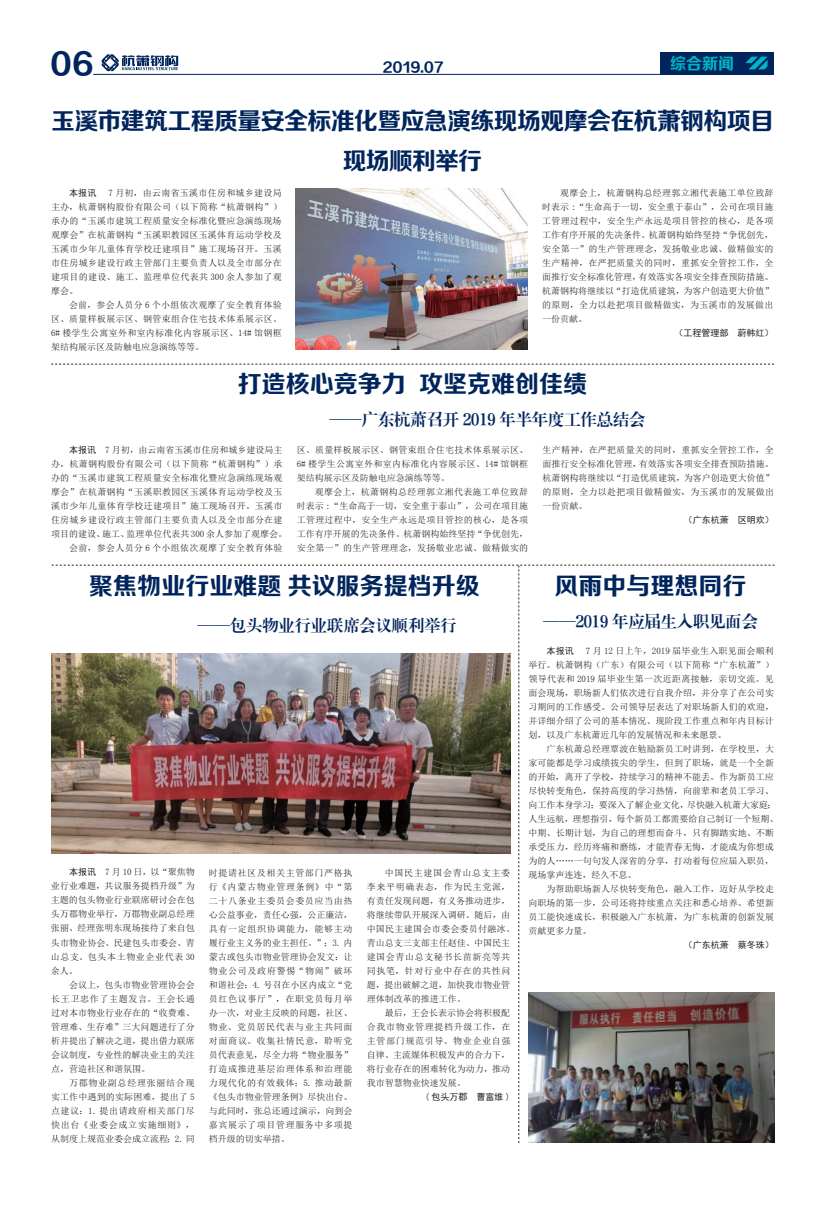
<style>
.page{position:relative;width:825px;height:1208px;background:#fff}
.page>*{position:absolute;margin:0;border:0;box-sizing:border-box;transform-origin:0 0}
.t1{font:30px "FZZCHJW GB1 0";color:#00255d}
.t2{font:24px "FZZCHJW GB1 0";color:#00255d}
.t3{font:24px/40px "FZZCHJW GB1 0";letter-spacing:-.03em;color:#00255d;text-align:center}
.t4{font:16.2px "FZXBSJW GB1 0";color:#00255d}
.t5{font:16px "FZZCHJW GB1 0";color:#00b5c8}
.t6{font:14px "FZZCHJW GB1 0";color:#00255d}
.t7{font:9px/14px "Sim Sun";letter-spacing:.01em;color:#231f20;text-align:justify}
.t8{font:9px/14px "Sim Sun";letter-spacing:.035em;color:#231f20}
.t9{font:9px "Sim Sun";letter-spacing:.03em;color:#231f20}
.t10{font:9px "Sim Hei";color:#231f20}
.s1{font-family:"Sim Hei"}
</style>
<div class="page">
<div style="left:660px;top:52px;width:85px;height:22px;background:#00255d"></div>
<div style="left:745px;top:52px;width:29px;height:22px;background:#00255d"></div>
<hr style="left:93px;top:74px;width:681px;height:1px;background:#00255d">
<svg style="left:745px;top:57px;width:22px;height:12px"></svg>
<svg style="left:102px;top:54px;width:76px;height:17px"></svg>
<svg style="left:51px;top:364px;width:723px;height:1px"></svg>
<img style="left:296px;top:188px;width:231px;height:161px">
<img style="left:52px;top:565px;width:722px;height:578px">
<h1 class="t1" style="left:50px;top:48px;width:45px">06</h1>
<h3 class="t6" style="left:383px;top:60px;width:62px">2019.07</h3>
<h3 class="t5" style="left:670px;top:55px;width:65px">综合新闻</h3>
<h2 class="t3" style="left:51px;top:102px;width:725px">玉溪市建筑工程质量安全标准化暨应急演练现场观摩会在杭萧钢构项目现场顺利举行</h2>
<p class="t7" style="left:51px;top:186px;width:232px;text-indent:58px">7 月初，由云南省玉溪市住房和城乡建设局主办，杭萧钢构股份有限公司（以下简称“杭萧钢构”）承办的“玉溪市建筑工程质量安全标准化暨应急演练现场观摩会”在杭萧钢构“玉溪职教园区玉溪体育运动学校及玉溪市少年儿童体育学校迁建项目”施工现场召开。玉溪市住房城乡建设行政主管部门主要负责人以及全市部分在建项目的建设、施工、监理单位代表共 300 余人参加了观摩会。</p>
<p class="t7" style="left:51px;top:298px;width:232px;text-indent:18px">会前，参会人员分 6 个小组依次观摩了安全教育体验区、质量样板展示区、钢管束组合住宅技术体系展示区、6# 楼学生公寓室外和室内标准化内容展示区、14# 馆钢框架结构展示区及防触电应急演练等等。</p>
<p class="t10" style="left:69px;top:188px;width:29px">本报讯</p>
<p class="t7" style="left:542px;top:186px;width:233px;text-indent:18px">观摩会上，杭萧钢构总经理郭立湘代表施工单位致辞时表示 :“生命高于一切，安全重于泰山”，公司在项目施工管理过程中，安全生产永远是项目管控的核心，是各项工作有序开展的先决条件。杭萧钢构始终坚持“争优创先，安全第一”的生产管理理念，发扬敬业忠诚、做精做实的生产精神，在严把质量关的同时，重抓安全管控工作，全面推行安全标准化管理，有效落实各项安全排查预防措施。杭萧钢构将继续以“打造优质建筑，为客户创造更大价值”的原则，全力以赴把项目做精做实，为玉溪市的发展做出一份贡献。</p>
<p class="t10" style="left:675px;top:328px;width:100px">（工程管理部 蔚韩红）</p>
<h2 class="t2" style="left:238px;top:371px;width:351px">打造核心竞争力 攻坚克难创佳绩</h2>
<h3 class="t4" style="left:329px;top:411px;width:317px">——广东杭萧召开 2019 年半年度工作总结会</h3>
<p class="t7" style="left:69px;top:443px;width:215px"><span class="s1">本报讯</span> 7 月初，由云南省玉溪市住房和城乡建设局主</p>
<p class="t8" style="left:51px;top:457px;width:233px">办，杭萧钢构股份有限公司（以下简称“杭萧钢构”）承</p>
<p class="t9" style="left:51px;top:473px;width:233px">办的“玉溪市建筑工程质量安全标准化暨应急演练现场观</p>
<p class="t9" style="left:51px;top:487px;width:233px">摩会”在杭萧钢构“玉溪职教园区玉溪体育运动学校及玉</p>
<p class="t9" style="left:51px;top:501px;width:233px">溪市少年儿童体育学校迁建项目”施工现场召开。玉溪市</p>
<p class="t9" style="left:51px;top:515px;width:233px">住房城乡建设行政主管部门主要负责人以及全市部分在建</p>
<p class="t7" style="left:51px;top:527px;width:237px">项目的建设、施工、监理单位代表共 300 余人参加了观摩会。</p>
<p class="t8" style="left:69px;top:541px;width:215px">会前，参会人员分 6 个小组依次观摩了安全教育体验</p>
<p class="t7" style="left:297px;top:443px;width:233px">区、质量样板展示区、钢管束组合住宅技术体系展示区、6# 楼学生公寓室外和室内标准化内容展示区、14# 馆钢框架结构展示区及防触电应急演练等等。</p>
<p class="t7" style="left:297px;top:485px;width:233px;text-indent:18px">观摩会上，杭萧钢构总经理郭立湘代表施工单位致辞时表示 :“生命高于一切，安全重于泰山”，公司在项目施工管理过程中，安全生产永远是项目管控的核心，是各项工作有序开展的先决条件。杭萧钢构始终坚持“争优创先，安全第一”的生产管理理念，发扬敬业忠诚、做精做实的</p>
<h2 class="t2" style="left:89px;top:573px;width:392px">聚焦物业行业难题 共议服务提档升级</h2>
<h3 class="t4" style="left:198px;top:617px;width:261px">——包头物业行业联席会议顺利举行</h3>
<p class="t7" style="left:542px;top:443px;width:233px">生产精神，在严把质量关的同时，重抓安全管控工作，全面推行安全标准化管理，有效落实各项安全排查预防措施。杭萧钢构将继续以“打造优质建筑，为客户创造更大价值”的原则，全力以赴把项目做精做实，为玉溪市的发展做出一份贡献。</p>
<p class="t10" style="left:684px;top:515px;width:91px">（广东杭萧 区明欢）</p>
<h2 class="t2" style="left:555px;top:573px;width:193px">风雨中与理想同行</h2>
<h3 class="t4" style="left:543px;top:613px;width:216px">——2019 年应届生入职见面会</h3>
<p class="t7" style="left:51px;top:865px;width:145px;text-indent:18px"><span class="s1">本报讯</span> 7 月 10 日，以“聚焦物业行业难题，共议服务提档升级”为主题的包头物业行业联席研讨会在包头万郡物业举行，万郡物业副总经理张丽、经理张明东现场接待了来自包头市物业协会、民建包头市委会、青山总支、包头本土物业企业代表 30余人。</p>
<p class="t7" style="left:51px;top:977px;width:145px;text-indent:18px">会议上，包头市物业管理协会会长王卫忠作了主题发言。王会长通过对本市物业行业存在的“收费难、管理难、生存难”三大问题进行了分析并提出了解决之道，提出借力联席会议制度，专业性的解决业主的关注点，营造社区和谐氛围。</p>
<p class="t7" style="left:51px;top:1075px;width:145px;text-indent:18px">万郡物业副总经理张丽结合现实工作中遇到的实际困难，提出了 5点建议：1. 提出请政府相关部门尽快出台《业委会成立实施细则》，从制度上规范业委会成立流程；2. 同</p>
<p class="t7" style="left:209px;top:865px;width:145px">时提请社区及相关主管部门严格执行《内蒙古物业管理条例》中“第二十八条业主委员会委员应当由热心公益事业，责任心强，公正廉洁，具有一定组织协调能力，能够主动履行业主义务的业主担任。”；3. 内蒙古或包头市物业管理协会发文：让物业公司及政府警惕“物闹”破坏和谐社会；4. 号召在小区内成立“党员红色议事厅”，在职党员每月举办一次，对业主反映的问题，社区、物业、党员居民代表与业主共同面对面商议。收集社情民意，聆听党员代表意见，尽全力将“物业服务”打造成推进基层治理体系和治理能力现代化的有效载体；5. 推动最新《包头市物业管理条例》尽快出台。与此同时，张总还通过演示，向到会嘉宾展示了项目管理服务中多项提档升级的切实举措。</p>
<p class="t8" style="left:367px;top:865px;width:150px;text-indent:18px">中国民主建国会青山总支主委李来平明确表态，作为民主党派，有责任发现问题，有义务推动进步，将继续带队开展深入调研。随后，由中国民主建国会市委会委员付融冰、青山总支三支部主任赵佳、中国民主建国会青山总支秘书长苗新亮等共同执笔，针对行业中存在的共性问题，提出破解之道，加快我市物业管理体制改革的推进工作。</p>
<p class="t7" style="left:367px;top:1005px;width:145px;text-indent:18px">最后，王会长表示协会将积极配合我市物业管理提档升级工作，在主管部门规范引导、物业企业自强自律、主流媒体积极发声的合力下，将行业存在的困难转化为动力，推动我市智慧物业快速发展。</p>
<p class="t10" style="left:425px;top:1092px;width:87px">( 包头万郡 曹富维 )</p>
<p class="t7" style="left:528px;top:643px;width:247px;text-indent:58px">7 月 12 日上午，2019 届毕业生入职见面会顺利举行。杭萧钢构（广东）有限公司（以下简称“广东杭萧”）领导代表和 2019 届毕业生第一次近距离接触，亲切交流。见面会现场，职场新人们依次进行自我介绍，并分享了在公司实习期间的工作感受。公司领导层表达了对职场新人们的欢迎，并详细介绍了公司的基本情况、现阶段工作重点和年内目标计划，以及广东杭萧近几年的发展情况和未来愿景。</p>
<p class="t7" style="left:528px;top:741px;width:251px;text-align:left;text-indent:18px">广东杭萧总经理覃波在勉励新员工时讲到，在学校里，大家可能都是学习成绩拔尖的学生，但到了职场，就是一个全新的开始，离开了学校，持续学习的精神不能丢。作为新员工应尽快转变角色，保持高度的学习热情，向前辈和老员工学习、向工作本身学习；要深入了解企业文化，尽快融入杭萧大家庭；人生远航，理想指引，每个新员工都需要给自己制订一个短期、中期、长期计划，为自己的理想而奋斗，只有脚踏实地、不断承受压力，经历疼痛和磨练，才能青春无悔，才能成为你想成为的人……一句句发人深省的分享，打动着每位应届入职员，现场掌声连连，经久不息。</p>
<p class="t7" style="left:528px;top:881px;width:247px;text-indent:18px">为帮助职场新人尽快转变角色，融入工作，迈好从学校走向职场的第一步，公司还将持续重点关注和悉心培养。希望新员工能快速成长，积极融入广东杭萧，为广东杭萧的创新发展贡献更多力量。</p>
<p class="t10" style="left:684px;top:940px;width:91px">（广东杭萧 蔡冬珠）</p>
<p class="t10" style="left:546px;top:646px;width:29px">本报讯</p>
</div>
